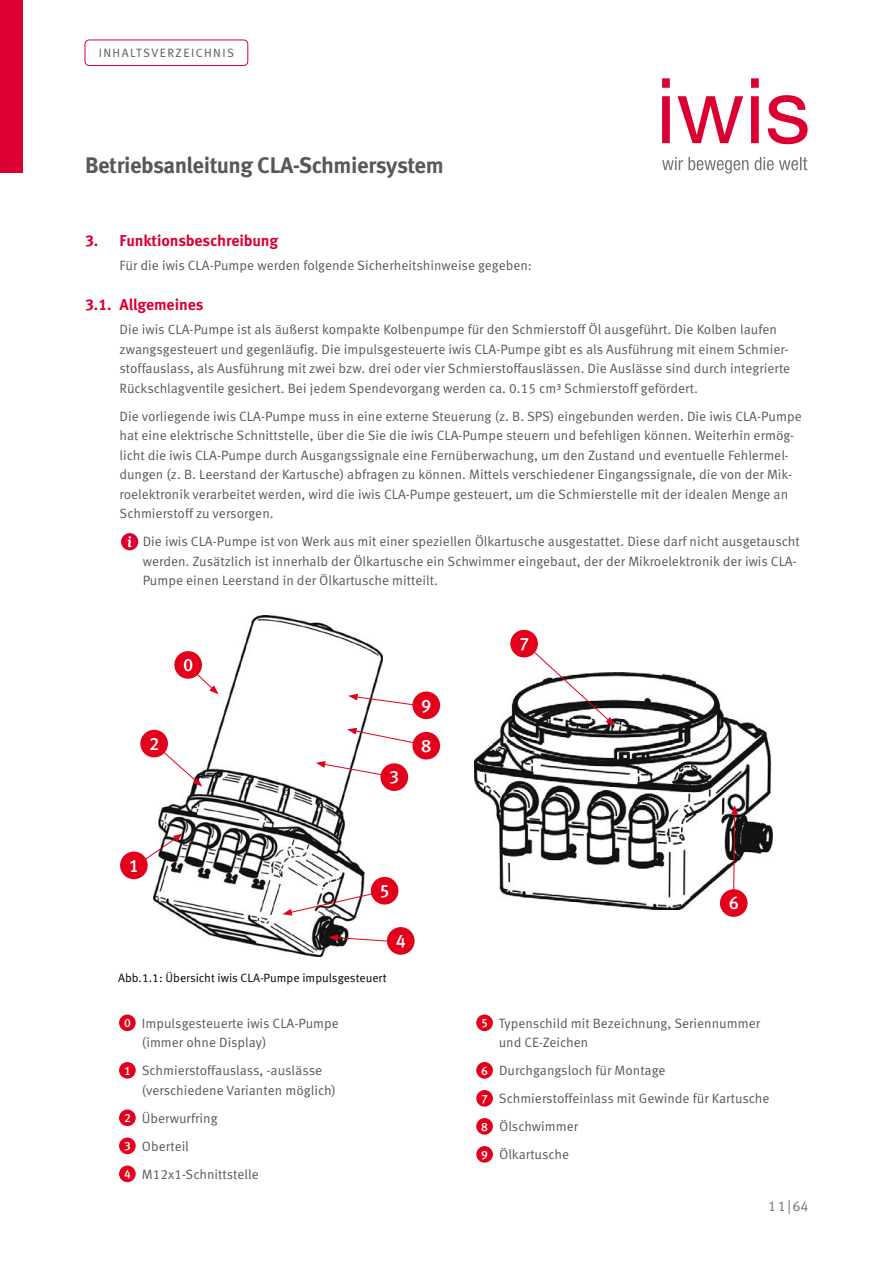
<style>
.page{position:relative;width:893px;height:1263px;background:#fff}
.page>*{position:absolute;margin:0;border:0;box-sizing:border-box;transform-origin:0 0}
.t1{font:700 22.5px "Meta OT";letter-spacing:-.02em;color:#58585a}
.t2{font:500 18px "Meta OT";color:#fff}
.t3{font:700 15.75px "Meta OT";letter-spacing:-.01em;color:#db0031}
.t4{font:14.25px "Meta OT";color:#707172}
.t5{font:13.5px/19.5px "Meta OT";color:#58585a}
.t6{font:12px "Meta OT";color:#000}
.t7{font:12px "Meta OT";letter-spacing:.12em;color:#58585a}
.s1{font-weight:500;font-size:12px;color:#fff}
</style>
<div class="page">
<div style="left:0;top:0;width:23px;height:173px;background:#db0031"></div>
<svg style="left:662px;top:157px;width:145px;height:17px"></svg>
<svg style="left:662px;top:78px;width:146px;height:66px"></svg>
<img style="left:153px;top:615px;width:230px;height:341px">
<img style="left:474px;top:673px;width:299px;height:236px">
<svg style="left:121px;top:533px;width:18px;height:18px"></svg>
<div style="left:121px;top:533px;width:17px;height:17px;background:#db0031;border-radius:50%"></div>
<svg style="left:128px;top:536px;width:4px;height:11px"></svg>
<div style="left:119px;top:1014px;width:17px;height:17px;background:#e2001a;border-radius:50%"></div>
<div style="left:119px;top:1062px;width:17px;height:17px;background:#e2001a;border-radius:50%"></div>
<div style="left:119px;top:1109px;width:17px;height:17px;background:#e2001a;border-radius:50%"></div>
<div style="left:119px;top:1137px;width:17px;height:17px;background:#e2001a;border-radius:50%"></div>
<div style="left:119px;top:1165px;width:17px;height:17px;background:#e2001a;border-radius:50%"></div>
<div style="left:476px;top:1014px;width:17px;height:17px;background:#e2001a;border-radius:50%"></div>
<div style="left:476px;top:1062px;width:17px;height:17px;background:#e2001a;border-radius:50%"></div>
<div style="left:476px;top:1090px;width:17px;height:17px;background:#e2001a;border-radius:50%"></div>
<div style="left:476px;top:1118px;width:17px;height:17px;background:#e2001a;border-radius:50%"></div>
<div style="left:476px;top:1146px;width:17px;height:17px;background:#e2001a;border-radius:50%"></div>
<svg style="left:731px;top:805px;width:7px;height:85px"></svg>
<svg style="left:524px;top:647px;width:91px;height:79px"></svg>
<svg style="left:348px;top:694px;width:64px;height:13px"></svg>
<svg style="left:347px;top:728px;width:80px;height:18px"></svg>
<svg style="left:316px;top:761px;width:67px;height:17px"></svg>
<svg style="left:154px;top:743px;width:48px;height:44px"></svg>
<svg style="left:146px;top:833px;width:37px;height:36px"></svg>
<svg style="left:282px;top:890px;width:104px;height:25px"></svg>
<svg style="left:328px;top:934px;width:61px;height:9px"></svg>
<svg style="left:186px;top:664px;width:33px;height:30px"></svg>
<div style="left:720px;top:889px;width:27px;height:28px;background:#e2001a;border-radius:50%"></div>
<div style="left:510px;top:630px;width:28px;height:27px;background:#e2001a;border-radius:50%"></div>
<div style="left:174px;top:651px;width:28px;height:28px;background:#e2001a;border-radius:50%"></div>
<div style="left:140px;top:730px;width:28px;height:27px;background:#e2001a;border-radius:50%"></div>
<div style="left:120px;top:851px;width:28px;height:28px;background:#e2001a;border-radius:50%"></div>
<div style="left:371px;top:877px;width:27px;height:27px;background:#e2001a;border-radius:50%"></div>
<div style="left:387px;top:927px;width:28px;height:28px;background:#e2001a;border-radius:50%"></div>
<div style="left:380px;top:763px;width:28px;height:28px;background:#e2001a;border-radius:50%"></div>
<div style="left:412px;top:732px;width:28px;height:27px;background:#e2001a;border-radius:50%"></div>
<div style="left:412px;top:691px;width:28px;height:28px;background:#e2001a;border-radius:50%"></div>
<div style="left:85px;top:40px;width:163px;height:26px;border:1px solid #db0031;border-radius:4px"></div>
<p class="t7" style="left:99px;top:45px;width:137px">INHALTSVERZEICHNIS</p>
<h1 class="t1" style="left:85px;top:151px;width:360px">Betriebsanleitung CLA-Schmiersystem</h1>
<p class="t3" style="left:85px;top:230px;width:195px">3. Funktionsbeschreibung</p>
<p class="t5" style="left:120px;top:255px;width:414px">Für die iwis CLA-Pumpe werden folgende Sicherheitshinweise gegeben:</p>
<p class="t3" style="left:85px;top:295px;width:120px">3.1. Allgemeines</p>
<p class="t5" style="left:120px;top:320px;width:672px">Die iwis CLA-Pumpe ist als äußerst kompakte Kolbenpumpe für den Schmierstoff Öl ausgeführt. Die Kolben laufen zwangsgesteuert und gegenläufig. Die impulsgesteuerte iwis CLA-Pumpe gibt es als Ausführung mit einem Schmier&shy;stoffauslass, als Ausführung mit zwei bzw. drei oder vier Schmierstoffauslässen. Die Auslässe sind durch integrierte Rückschlagventile gesichert. Bei jedem Spendevorgang werden ca. 0.15 cm³ Schmierstoff gefördert.</p>
<p class="t5" style="left:120px;top:406px;width:684px">Die vorliegende iwis CLA-Pumpe muss in eine externe Steuerung (z. B. SPS) eingebunden werden. Die iwis CLA-Pumpe hat eine elektrische Schnittstelle, über die Sie die iwis CLA-Pumpe steuern und befehligen können. Weiterhin ermög&shy;licht die iwis CLA-Pumpe durch Ausgangssignale eine Fernüberwachung, um den Zustand und eventuelle Fehlermel&shy;dungen (z. B. Leerstand der Kartusche) abfragen zu können. Mittels verschiedener Eingangssignale, die von der Mik&shy;roelektronik verarbeitet werden, wird die iwis CLA-Pumpe gesteuert, um die Schmierstelle mit der idealen Menge an Schmierstoff zu versorgen.</p>
<p class="t5" style="left:143px;top:532px;width:659px">Die iwis CLA-Pumpe ist von Werk aus mit einer speziellen Ölkartusche ausgestattet. Diese darf nicht ausgetauscht werden. Zusätzlich ist innerhalb der Ölkartusche ein Schwimmer eingebaut, der der Mikroelektronik der iwis CLA-<br>Pumpe einen Leerstand in der Ölkartusche mitteilt.</p>
<h2 class="t2" style="left:183px;top:654px;width:12px">0</h2>
<h2 class="t2" style="left:149px;top:732px;width:12px">2</h2>
<h2 class="t2" style="left:389px;top:766px;width:12px">3</h2>
<h2 class="t2" style="left:421px;top:694px;width:12px">9</h2>
<h2 class="t2" style="left:421px;top:734px;width:12px">8</h2>
<h2 class="t2" style="left:129px;top:854px;width:12px">1</h2>
<h2 class="t2" style="left:380px;top:879px;width:12px">5</h2>
<p class="t6" style="left:118px;top:970px;width:270px">Abb.1.1: Übersicht iwis CLA-Pumpe impulsgesteuert</p>
<h2 class="t2" style="left:396px;top:930px;width:12px">4</h2>
<p class="t5" style="left:142px;top:1013px;width:199px;text-indent:-18px"><span class="s1">0</span> Impulsgesteuerte iwis CLA-Pumpe (immer ohne Display)</p>
<p class="t5" style="left:142px;top:1061px;width:196px;text-indent:-18px"><span class="s1">1</span> Schmierstoffauslass, -auslässe (verschiedene Varianten möglich)</p>
<p class="t5" style="left:124px;top:1104px;width:136px;line-height:28px"><span class="s1">2</span> Überwurfring<br><span class="s1">3</span> Oberteil<br><span class="s1">4</span> M12x1-Schnittstelle</p>
<h2 class="t2" style="left:519px;top:632px;width:12px">7</h2>
<h2 class="t2" style="left:729px;top:892px;width:12px">6</h2>
<p class="t5" style="left:499px;top:1013px;width:263px;text-indent:-18px"><span class="s1">5</span> Typenschild mit Bezeichnung, Seriennummer und CE-Zeichen</p>
<p class="t5" style="left:481px;top:1057px;width:290px;line-height:28px"><span class="s1">6</span> Durchgangsloch für Montage<br><span class="s1">7</span> Schmierstoffeinlass mit Gewinde für Kartusche<br><span class="s1">8</span> Ölschwimmer<br><span class="s1">9</span> Ölkartusche</p>
<p class="t4" style="left:768px;top:1197px;width:42px">11|64</p>
</div>
